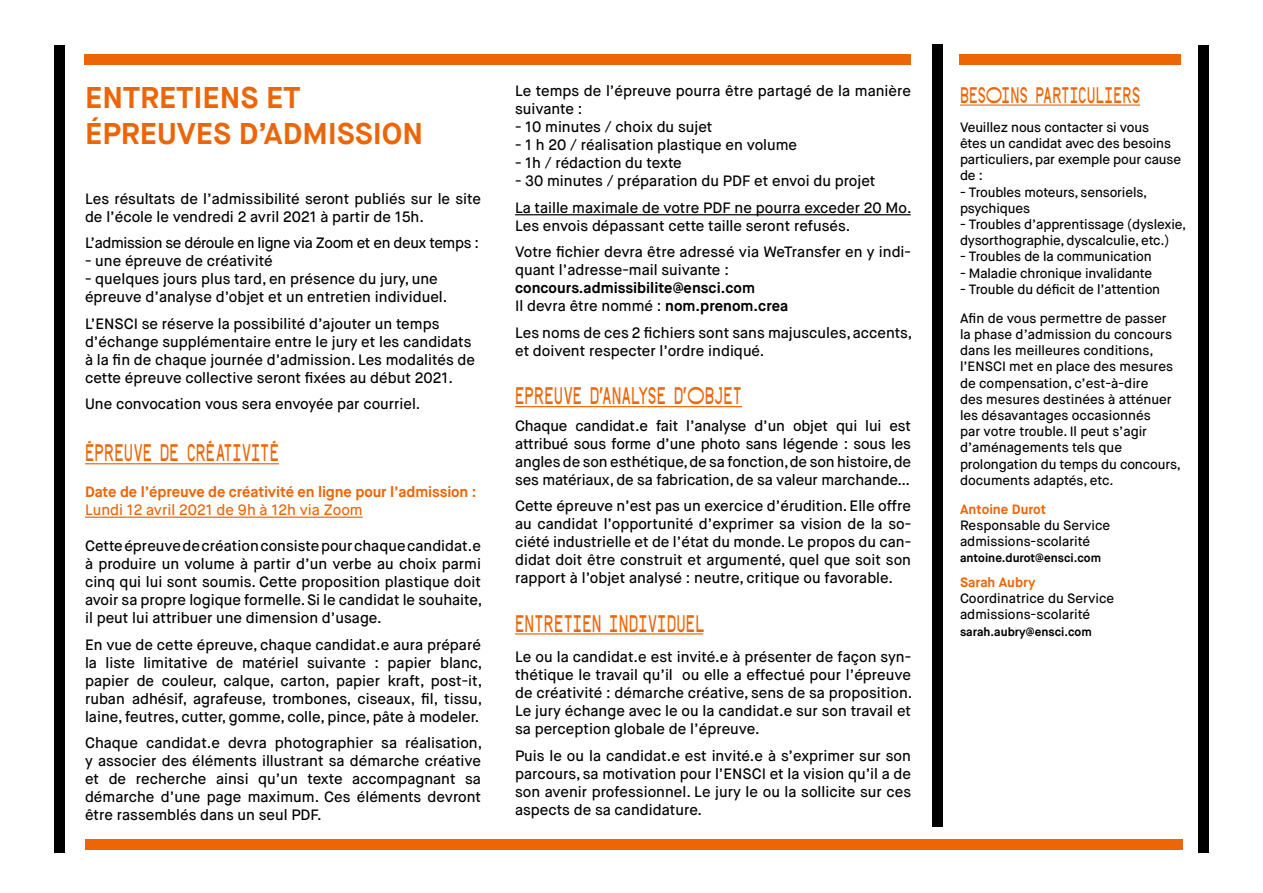
<style>
.page{position:relative;width:1263px;height:893px;background:#fff}
.page>*{position:absolute;margin:0;border:0;box-sizing:border-box;transform-origin:0 0}
.t1{font:700 30px/36px "Maison Neue";color:#ec6608}
.t2{font:24px "Atelier";letter-spacing:.01em;color:#ec6608}
.t3{font:22.5px "Atelier";color:#ec6608}
.t4{font:500 15px/18px "Maison Neue";color:#000}
.t5{font:700 15px/18px "Maison Neue";color:#000}
.t6{font:700 15px "Maison Neue";letter-spacing:-.01em;color:#ec6608}
.t7{font:500 15px "Maison Neue";letter-spacing:-.025em;color:#000}
.t8{font:500 15px "Maison Neue";color:#ec6608}
.t9{font:500 13.5px/16.2px "Maison Neue";letter-spacing:-.01em;color:#000}
.t10{font:700 13.5px "Maison Neue";color:#ec6608}
.t11{font:700 12px "Maison Neue";color:#000}
.s1{font-weight:500}
</style>
<div class="page">
<hr style="left:85px;top:463px;width:194px;height:1px;background:#ec6608">
<hr style="left:85px;top:517px;width:278px;height:1px;background:#ec6608">
<hr style="left:515px;top:214px;width:396px;height:1px;background:#000">
<hr style="left:515px;top:406px;width:227px;height:1px;background:#ec6608">
<hr style="left:515px;top:633px;width:188px;height:1px;background:#ec6608">
<div style="left:85px;top:54px;width:826px;height:11px;background:#ec6608"></div>
<div style="left:54px;top:45px;width:11px;height:808px;background:#000"></div>
<div style="left:932px;top:45px;width:11px;height:782px;background:#000"></div>
<div style="left:1198px;top:45px;width:11px;height:808px;background:#000"></div>
<div style="left:959px;top:54px;width:222px;height:11px;background:#ec6608"></div>
<hr style="left:960px;top:105px;width:180px;height:1px;background:#ec6608">
<div style="left:85px;top:839px;width:1097px;height:11px;background:#ec6608"></div>
<h1 class="t1" style="left:85px;top:80px;width:340px">ENTRETIENS ET<br>ÉPREUVES D’ADMISSION</h1>
<p class="t4" style="left:85px;top:190px;width:397px">Les résultats de l’admissibilité seront publiés sur le site de l’école le vendredi 2 avril 2021 à partir de 15h.</p>
<p class="t7" style="left:85px;top:233px;width:395px">L’admission se déroule en ligne via Zoom et en deux temps :</p>
<p class="t4" style="left:85px;top:252px;width:189px">- une épreuve de créativité</p>
<p class="t4" style="left:85px;top:270px;width:364px">- quelques jours plus tard, en présence du jury, une épreuve d’analyse d’objet et un entretien individuel.</p>
<p class="t4" style="left:85px;top:315px;width:391px">L’ENSCI se réserve la possibilité d’ajouter un temps d’échange supplémentaire entre le jury et les candidats à la fin de chaque journée d’admission. Les modalités de cette épreuve collective seront fixées au début 2021.</p>
<p class="t4" style="left:85px;top:395px;width:337px">Une convocation vous sera envoyée par courriel.</p>
<h2 class="t2" style="left:85px;top:437px;width:195px">ÉPREUVE DE CRÉATIVITÉ</h2>
<p class="t6" style="left:85px;top:483px;width:393px">Date de l’épreuve de créativité en ligne pour l’admission :</p>
<p class="t8" style="left:85px;top:501px;width:279px">Lundi 12 avril 2021 de 9h à 12h via Zoom</p>
<p class="t4" style="left:85px;top:537px;width:399px;text-align:justify">Cette épreuve de création consiste pour chaque candidat.e à produire un volume à partir d’un verbe au choix parmi cinq qui lui sont soumis. Cette proposition plastique doit avoir sa propre logique formelle. Si le candidat le souhaite, il peut lui attribuer une dimension d’usage.</p>
<p class="t4" style="left:85px;top:636px;width:399px;text-align:justify">En vue de cette épreuve, chaque candidat.e aura préparé la liste limitative de matériel suivante : papier blanc, papier de couleur, calque, carton, papier kraft, post-it, ruban adhésif, agrafeuse, trombones, ciseaux, fil, tissu, laine, feutres, cutter, gomme, colle, pince, pâte à modeler.</p>
<p class="t4" style="left:85px;top:734px;width:399px;text-align:justify">Chaque candidat.e devra photographier sa réalisation, y associer des éléments illustrant sa démarche créative et de recherche ainsi qu’un texte accompagnant sa démarche d’une page maximum. Ces éléments devront être rassemblés dans un seul PDF.</p>
<p class="t4" style="left:515px;top:82px;width:398px">Le temps de l’épreuve pourra être partagé de la manière suivante :</p>
<p class="t4" style="left:515px;top:118px;width:199px">- 10 minutes / choix du sujet</p>
<p class="t4" style="left:515px;top:136px;width:284px">- 1 h 20 / réalisation plastique en volume</p>
<p class="t4" style="left:515px;top:154px;width:168px">- 1h / rédaction du texte</p>
<p class="t4" style="left:515px;top:168px;width:398px;line-height:26.5px">- 30 minutes / préparation du PDF et envoi du projet<br>La taille maximale de votre PDF ne pourra exceder 20 Mo.</p>
<p class="t4" style="left:515px;top:213px;width:397px;line-height:26.5px">Les envois dépassant cette taille seront refusés.<br>Votre fichier devra être adressé via WeTransfer en y indi-</p>
<p class="t4" style="left:515px;top:261px;width:215px">quant l’adresse-mail suivante :</p>
<p class="t5" style="left:515px;top:279px;width:275px">concours.admissibilite@ensci.com<br><span class="s1">Il devra être nommé :</span> nom.prenom.crea</p>
<p class="t4" style="left:515px;top:324px;width:399px">Les noms de ces 2 fichiers sont sans majuscules, accents, et doivent respecter l’ordre indiqué.</p>
<h2 class="t2" style="left:515px;top:380px;width:228px">EPREUVE D’ANALYSE D’OBJET</h2>
<p class="t4" style="left:515px;top:417px;width:398px;text-align:justify">Chaque candidat.e fait l’analyse d’un objet qui lui est attribué sous forme d’une photo sans légende : sous les angles de son esthétique, de sa fonction, de son histoire, de ses matériaux, de sa fabrication, de sa valeur marchande…</p>
<p class="t4" style="left:515px;top:497px;width:397px;text-align:justify">Cette épreuve n’est pas un exercice d’érudition. Elle offre au candidat l’opportunité d’exprimer sa vision de la so&shy;ciété industrielle et de l’état du monde. Le propos du can&shy;didat doit être construit et argumenté, quel que soit son rapport à l’objet analysé : neutre, critique ou favorable.</p>
<h2 class="t2" style="left:515px;top:608px;width:191px">ENTRETIEN INDIVIDUEL</h2>
<p class="t4" style="left:515px;top:648px;width:399px;text-align:justify">Le ou la candidat.e est invité.e à présenter de façon syn&shy;thétique le travail qu’il ou elle a effectué pour l’épreuve de créativité : démarche créative, sens de sa proposition.<br>Le jury échange avec le ou la candidat.e sur son travail et sa perception globale de l’épreuve.</p>
<p class="t4" style="left:515px;top:747px;width:398px;text-align:justify">Puis le ou la candidat.e est invité.e à s’exprimer sur son parcours, sa motivation pour l’ENSCI et la vision qu’il a de son avenir professionnel. Le jury le ou la sollicite sur ces aspects de sa candidature.</p>
<h3 class="t3" style="left:960px;top:80px;width:182px">BESOINS PARTICULIERS</h3>
<p class="t9" style="left:960px;top:119px;width:223px">Veuillez nous contacter si vous<br>êtes un candidat avec des besoins particuliers, par exemple pour cause de :</p>
<p class="t9" style="left:960px;top:184px;width:189px">- Troubles moteurs, sensoriels, psychiques</p>
<p class="t9" style="left:960px;top:216px;width:228px">- Troubles d’apprentissage (dyslexie, dysorthographie, dyscalculie, etc.)</p>
<p class="t9" style="left:960px;top:249px;width:193px">- Troubles de la communication</p>
<p class="t9" style="left:960px;top:265px;width:194px">- Maladie chronique invalidante</p>
<p class="t9" style="left:960px;top:275px;width:208px;line-height:29px">- Trouble du déficit de l’attention<br>Afin de vous permettre de passer</p>
<p class="t9" style="left:960px;top:326px;width:222px">la phase d’admission du concours dans les meilleures conditions, l’ENSCI met en place des mesures de compensation, c’est-à-dire<br>des mesures destinées à atténuer les désavantages occasionnés<br>par votre trouble. Il peut s’agir d’aménagements tels que prolongation du temps du concours, documents adaptés, etc.</p>
<p class="t10" style="left:960px;top:500px;width:88px">Antoine Durot</p>
<p class="t9" style="left:960px;top:517px;width:152px">Responsable du Service admissions-scolarité</p>
<p class="t11" style="left:960px;top:551px;width:143px">antoine.durot@ensci.com</p>
<p class="t10" style="left:960px;top:574px;width:77px">Sarah Aubry</p>
<p class="t9" style="left:960px;top:591px;width:156px">Coordinatrice du Service admissions-scolarité</p>
<p class="t11" style="left:960px;top:624px;width:133px">sarah.aubry@ensci.com</p>
</div>
